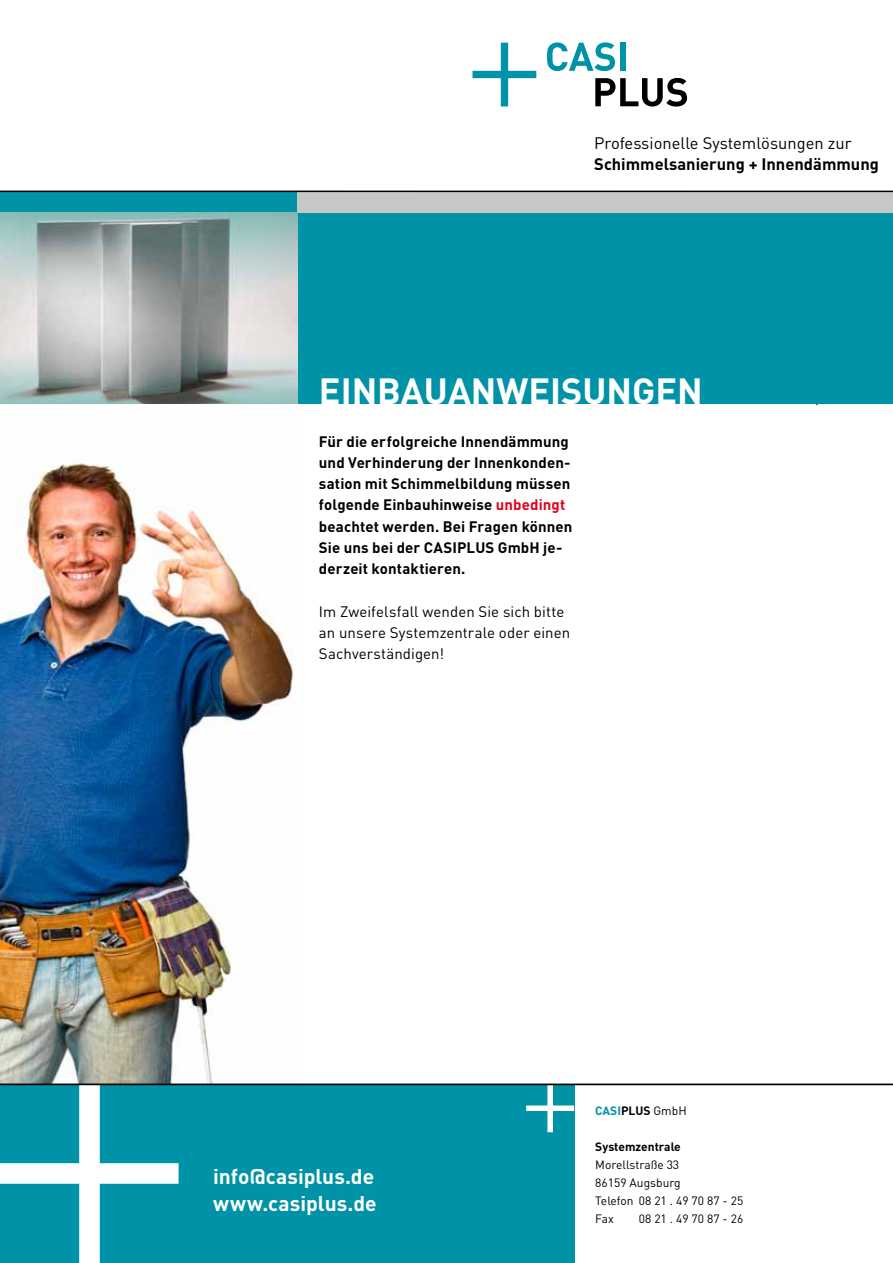
<style>
.page{position:relative;width:893px;height:1263px;background:#fff}
.page>*{position:absolute;margin:0;border:0;box-sizing:border-box;transform-origin:0 0}
.t1{font:700 36px "FFDIN";color:#fff}
.t2{font:700 21px/27px "FFDIN";color:#fff}
.t3{font:16.5px "FFDIN";color:#000}
.t4{font:700 16.5px "FFDIN";color:#000}
.t5{font:700 15px/21.3px "FFDIN";letter-spacing:.005em;color:#000}
.t6{font:15px/21.3px "FFDIN";letter-spacing:.005em;color:#000}
.t7{font:12px/18px "FFDIN";color:#000}
.t8{font:700 12px "FFDIN";color:#000}
.t9{font:700 12px "FFDIN";color:#0092a7}
.s1{color:#e2001a}
.s2{color:#000}
.s3{font-weight:400;color:#000}
</style>
<div class="page">
<img style="left:0;top:213px;width:298px;height:870px">
<svg style="left:547px;top:42px;width:68px;height:29px"></svg>
<div style="left:620px;top:43px;width:6px;height:28px;background:#0092a7"></div>
<svg style="left:595px;top:78px;width:92px;height:29px"></svg>
<svg style="left:472px;top:43px;width:64px;height:63px"></svg>
<div style="left:298px;top:191px;width:595px;height:213px;background:#0092a7"></div>
<div style="left:0;top:191px;width:298px;height:22px;background:#0092a7"></div>
<div style="left:298px;top:191px;width:595px;height:22px;background:#c6c7c8"></div>
<hr style="left:0;top:191px;width:893px;height:1px;background:#000">
<div style="left:0;top:1084px;width:574px;height:179px;background:#0092a7"></div>
<svg style="left:0;top:1085px;width:179px;height:178px"></svg>
<svg style="left:526px;top:1085px;width:48px;height:47px"></svg>
<hr style="left:0;top:1083px;width:893px;height:2px;background:#000">
<p class="t3" style="left:594px;top:133px;width:259px">Professionelle Systemlösungen zur</p>
<p class="t4" style="left:594px;top:153px;width:286px">Schimmelsanierung + Innendämmung</p>
<h1 class="t1" style="left:319px;top:367px;width:385px">EINBAUANWEISUNGEN</h1>
<p class="t5" style="left:319px;top:430px;width:255px">Für die erfolgreiche Innendämmung und Verhinderung der Innenkonden&shy;sation mit Schimmelbildung müssen folgende Einbauhinweise <span class="s1">unbedingt </span>beachtet werden. Bei Fragen können Sie uns bei der CASIPLUS GmbH je&shy;derzeit kontaktieren.</p>
<p class="t6" style="left:319px;top:600px;width:253px">Im Zweifelsfall wenden Sie sich bitte an unsere Systemzentrale oder einen<br>Sachverständigen!</p>
<h2 class="t2" style="left:213px;top:1162px;width:165px">info@casiplus.de www.casiplus.de</h2>
<p class="t9" style="left:595px;top:1103px;width:93px">CASI<span class="s2">PLUS</span> <span class="s3">GmbH</span></p>
<p class="t8" style="left:595px;top:1139px;width:87px">Systemzentrale</p>
<p class="t7" style="left:595px;top:1156px;width:149px">Morellstraße 33<br>86159 Augsburg<br>Telefon 08 21 . 49 70 87 - 25<br>Fax</p>
<p class="t7" style="left:639px;top:1210px;width:106px">08 21 . 49 70 87 - 26</p>
</div>
